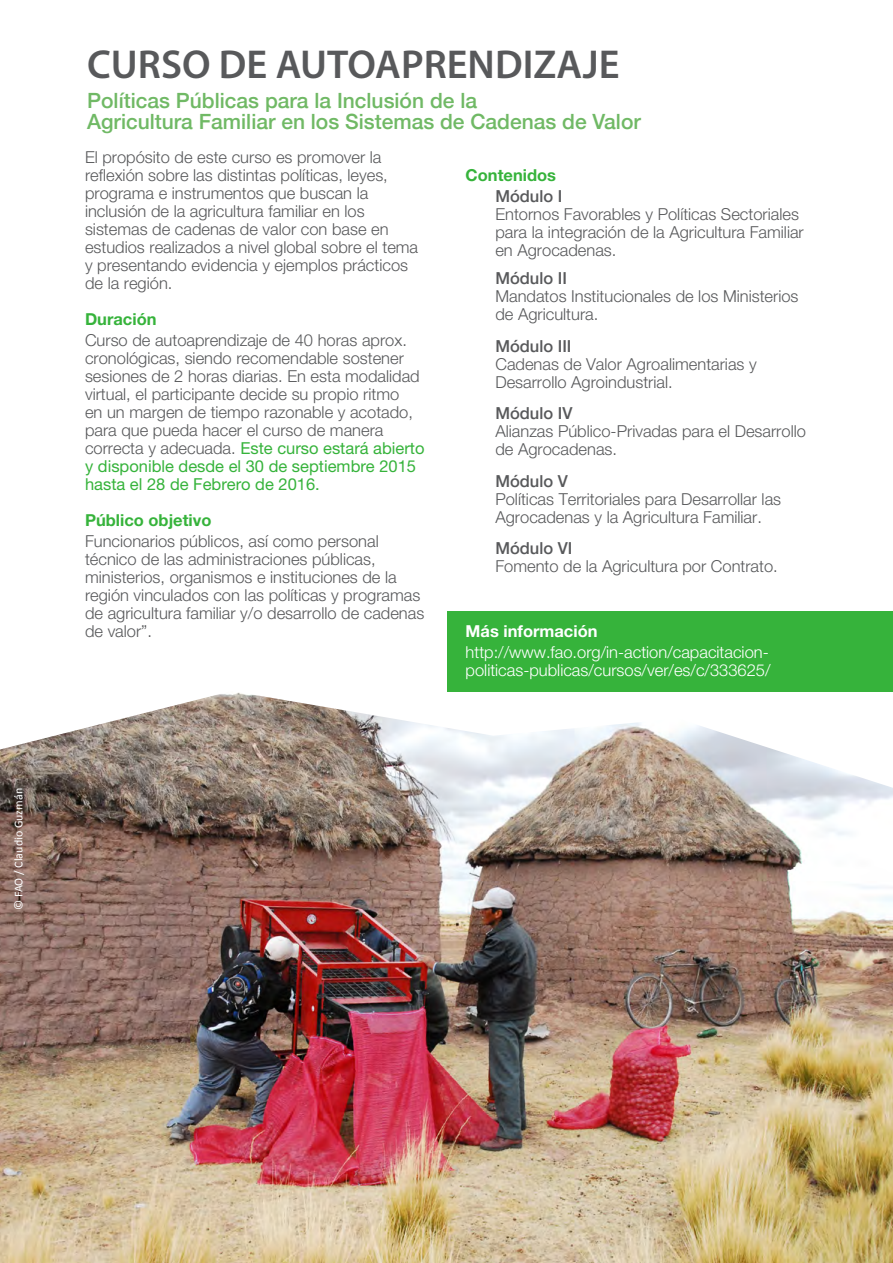
<style>
.page{position:relative;width:893px;height:1263px;background:#fff}
.page>*{position:absolute;margin:0;border:0;box-sizing:border-box;transform-origin:0 0}
.t1{font:600 40.5px "Myriad Pro";color:#58595b}
.t2{font:500 21px/21px "Helvetica Neue";color:#70b965}
.t3{font:300 16.5px/18px "Helvetica Neue";color:#58595b}
.t4{font:300 16.5px/18px "Helvetica Neue";color:#fff}
.t5{font:500 16.5px "Helvetica Neue";color:#58595b}
.t6{font:700 16.5px "Helvetica Neue";color:#36b33b}
.t7{font:700 16.5px "Helvetica Neue";color:#fff}
.t8{font:12px "Calibri";color:#fff}
.s1{font-weight:400;color:#36b33b}
</style>
<div class="page">
<div style="left:448px;top:611px;width:445px;height:81px;background:#36b33b"></div>
<img style="left:0;top:691px;width:893px;height:572px">
<p class="t8" style="left:11px;top:910px;width:123px;rotate:-90deg">© FAO / Claudio Guzmán</p>
<h1 class="t1" style="left:87px;top:38px;width:534px">CURSO DE AUTOAPRENDIZAJE</h1>
<p class="t2" style="left:87px;top:88px;width:555px">Políticas Públicas para la Inclusión de la<br>Agricultura Familiar en los Sistemas de Cadenas de Valor</p>
<p class="t3" style="left:85px;top:147px;width:335px">El propósito de este curso es promover la reflexión sobre las distintas políticas, leyes, programa e instrumentos que buscan la inclusión de la agricultura familiar en los sistemas de cadenas de valor con base en estudios realizados a nivel global sobre el tema y presentando evidencia y ejemplos prácticos de la región.</p>
<p class="t6" style="left:85px;top:309px;width:73px">Duración</p>
<p class="t3" style="left:85px;top:330px;width:341px">Curso de autoaprendizaje de 40 horas aprox. cronológicas, siendo recomendable sostener sesiones de 2 horas diarias. En esta modalidad virtual, el participante decide su propio ritmo<br>en un margen de tiempo razonable y acotado, para que pueda hacer el curso de manera correcta y adecuada. <span class="s1">Este curso estará abierto y disponible desde el 30 de septiembre 2015 hasta el 28 de Febrero de 2016.</span></p>
<p class="t6" style="left:85px;top:510px;width:128px">Público objetivo</p>
<p class="t3" style="left:85px;top:531px;width:341px">Funcionarios públicos, así como personal técnico de las administraciones públicas, ministerios, organismos e instituciones de la región vinculados con las políticas y programas de agricultura familiar y/o desarrollo de cadenas de valor”.</p>
<p class="t6" style="left:466px;top:165px;width:92px">Contenidos</p>
<p class="t5" style="left:495px;top:183px;width:68px">Módulo I</p>
<p class="t3" style="left:495px;top:205px;width:310px">Entornos Favorables y Políticas Sectoriales para la integración de la Agricultura Familiar en Agrocadenas.</p>
<p class="t5" style="left:495px;top:265px;width:73px">Módulo II</p>
<p class="t3" style="left:495px;top:287px;width:305px">Mandatos Institucionales de los Ministerios de Agricultura.</p>
<p class="t5" style="left:495px;top:333px;width:78px">Módulo III</p>
<p class="t3" style="left:495px;top:355px;width:263px">Cadenas de Valor Agroalimentarias y<br>Desarrollo Agroindustrial.</p>
<p class="t5" style="left:495px;top:400px;width:79px">Módulo IV</p>
<p class="t3" style="left:495px;top:422px;width:312px">Alianzas Público-Privadas para el Desarrollo de Agrocadenas.</p>
<p class="t5" style="left:495px;top:468px;width:74px">Módulo V</p>
<p class="t3" style="left:495px;top:490px;width:287px">Políticas Territoriales para Desarrollar las<br>Agrocadenas y la Agricultura Familiar.</p>
<p class="t5" style="left:495px;top:535px;width:79px">Módulo VI</p>
<p class="t3" style="left:495px;top:557px;width:284px">Fomento de la Agricultura por Contrato.</p>
<p class="t7" style="left:466px;top:621px;width:133px">Más información</p>
<p class="t4" style="left:466px;top:643px;width:306px">http://www.fao.org/in-action/capacitacion&shy;politicas-publicas/cursos/ver/es/c/333625/</p>
</div>
